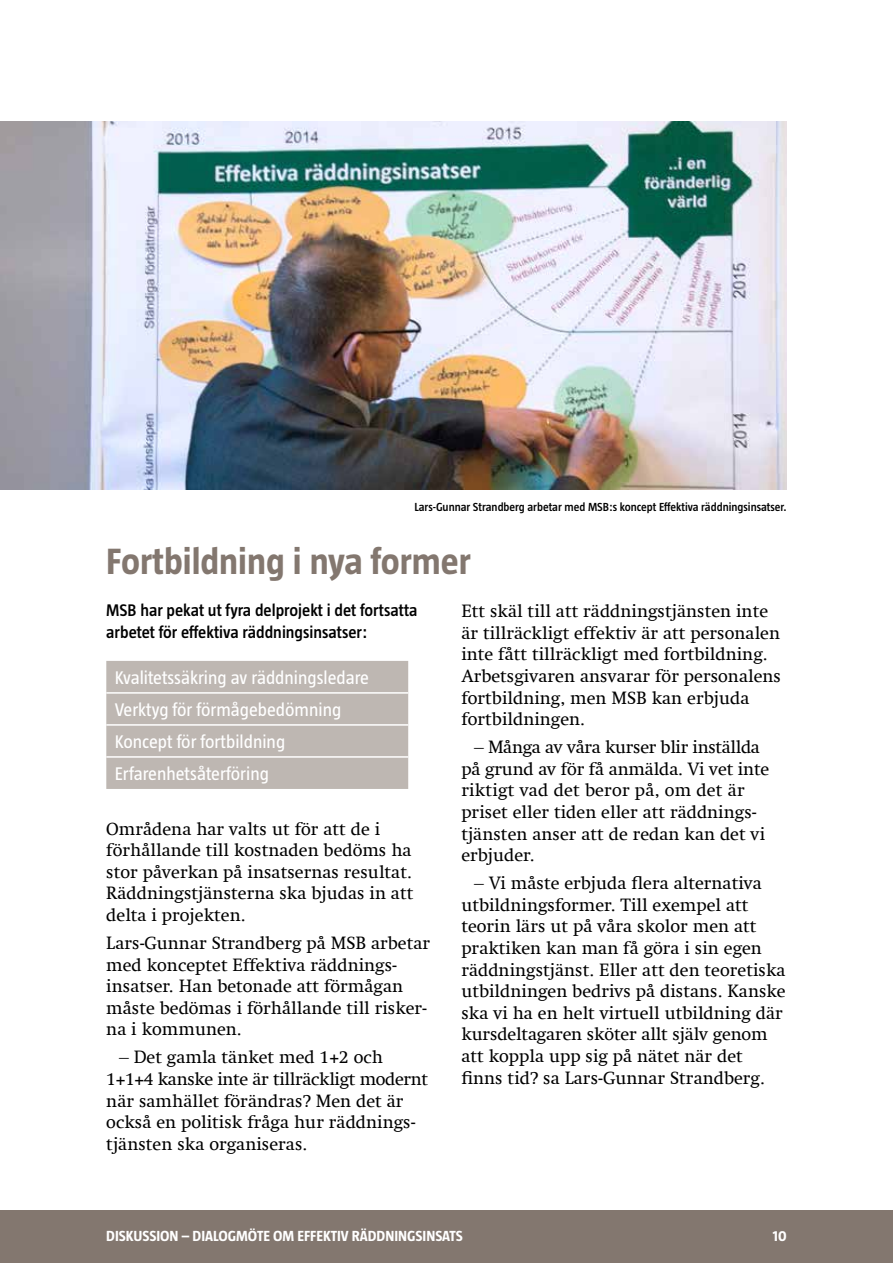
<style>
.page{position:relative;width:893px;height:1263px;background:#fff}
.page>*{position:absolute;margin:0;border:0;box-sizing:border-box;transform-origin:0 0}
.t1{font:700 37.5px "Taz";color:#83776f}
.t2{font:18.75px/32px "Taz";color:#fff}
.t3{font:18px/21.6px "Swift Com";color:#000}
.t4{font:600 17.25px/21.6px "Taz";color:#000}
.t5{font:700 15px "Taz";color:#fff}
.t6{font:600 12px "Taz";color:#000}
</style>
<div class="page">
<div style="left:106px;top:661px;width:302px;height:128px;background:#beb7b2"></div>
<hr style="left:106px;top:692px;width:302px;height:2px;background:#fff">
<hr style="left:106px;top:724px;width:302px;height:2px;background:#fff">
<hr style="left:106px;top:756px;width:302px;height:2px;background:#fff">
<img style="left:0;top:121px;width:787px;height:369px">
<div style="left:0;top:1210px;width:893px;height:53px;background:#83776f"></div>
<p class="t6" style="left:414px;top:501px;width:374px">Lars-Gunnar Strandberg arbetar med MSB:s koncept Effektiva räddningsinsatser.</p>
<h1 class="t1" style="left:106px;top:541px;width:366px">Fortbildning i nya former</h1>
<p class="t4" style="left:106px;top:599px;width:313px">MSB har pekat ut fyra delprojekt i det fortsatta arbetet för effektiva räddningsinsatser:</p>
<p class="t2" style="left:115px;top:662px;width:256px">Kvalitetssäkring av räddningsledare<br>Verktyg för förmågebedömning<br>Koncept för fortbildning<br>Erfarenhetsåterföring</p>
<p class="t3" style="left:106px;top:818px;width:309px">Områdena har valts ut för att de i förhållande till kostnaden bedöms ha stor påverkan på insatsernas resultat.<br>Räddningstjänsterna ska bjudas in att delta i projekten.</p>
<p class="t3" style="left:106px;top:932px;width:325px">Lars-Gunnar Strandberg på MSB arbetar med konceptet Effektiva räddnings&shy;insatser. Han betonade att förmågan måste bedömas i förhållande till risker&shy;na i kommunen.</p>
<p class="t3" style="left:106px;top:1046px;width:323px;text-indent:13px">– Det gamla tänket med 1+2 och 1+1+4 kanske inte är tillräckligt modernt när samhället förändras? Men det är också en politisk fråga hur räddnings&shy;tjänsten ska organiseras.</p>
<p class="t3" style="left:461px;top:600px;width:321px">Ett skäl till att räddningstjänsten inte är tillräckligt effektiv är att personalen inte fått tillräckligt med fortbildning.<br>Arbetsgivaren ansvarar för personalens fortbildning, men MSB kan erbjuda fortbildningen.</p>
<p class="t3" style="left:461px;top:736px;width:309px;text-indent:13px">– Många av våra kurser blir inställda på grund av för få anmälda. Vi vet inte riktigt vad det beror på, om det är priset eller tiden eller att räddnings&shy;tjänsten anser att de redan kan det vi erbjuder.</p>
<p class="t3" style="left:461px;top:872px;width:326px;text-indent:13px">– Vi måste erbjuda flera alternativa utbildningsformer. Till exempel att teorin lärs ut på våra skolor men att praktiken kan man få göra i sin egen räddningstjänst. Eller att den teoretiska utbildningen bedrivs på distans. Kanske ska vi ha en helt virtuell utbildning där kursdeltagaren sköter allt själv genom att koppla upp sig på nätet när det finns tid? sa Lars-Gunnar Strandberg.</p>
<p class="t5" style="left:106px;top:1227px;width:358px">DISKUSSION – DIALOGMÖTE OM EFFEKTIV RÄDDNINGSINSATS</p>
<p class="t5" style="left:773px;top:1227px;width:15px">10</p>
</div>
